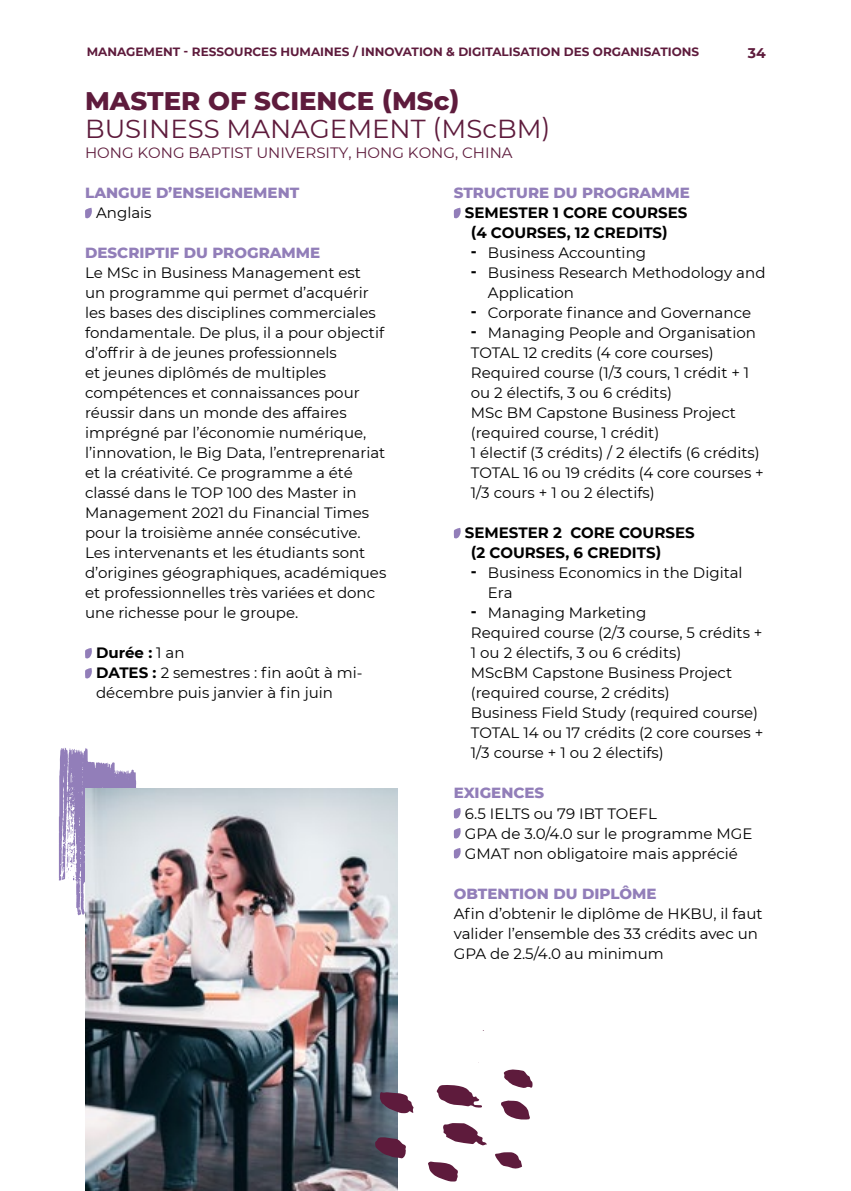
<style>
.page{position:relative;width:851px;height:1191px;background:#fff}
.page>*{position:absolute;margin:0;border:0;box-sizing:border-box;transform-origin:0 0}
.t1{font:26px "Montserrat";color:#5e1b3c}
.t2{font:800 26px "Montserrat";color:#5e1b3c}
.t3{font:15px/20px "Montserrat";color:#000}
.t4{font:800 15px "Montserrat";color:#927eb9}
.t5{font:700 15px/20px "Montserrat";color:#000}
.t6{font:15px "Montserrat";color:#5e1b3c}
.t7{font:700 14px "Montserrat";color:#5e1b3c}
.t8{font:700 12px "Montserrat";color:#5e1b3c}
.s1{font-weight:700}
.s2{font-family:"Futura Std";font-weight:800;font-size:18px}
</style>
<div class="page">
<svg style="left:85px;top:208px;width:7px;height:10px"></svg>
<svg style="left:85px;top:648px;width:7px;height:10px"></svg>
<svg style="left:85px;top:668px;width:7px;height:10px"></svg>
<svg style="left:454px;top:208px;width:7px;height:10px"></svg>
<svg style="left:454px;top:528px;width:7px;height:10px"></svg>
<svg style="left:454px;top:808px;width:7px;height:10px"></svg>
<svg style="left:454px;top:828px;width:7px;height:10px"></svg>
<svg style="left:454px;top:848px;width:7px;height:10px"></svg>
<svg style="left:59px;top:748px;width:77px;height:168px"></svg>
<img style="left:85px;top:788px;width:312px;height:403px">
<svg style="left:436px;top:1085px;width:46px;height:22px"></svg>
<svg style="left:443px;top:1123px;width:44px;height:22px"></svg>
<svg style="left:379px;top:1092px;width:34px;height:21px"></svg>
<svg style="left:375px;top:1137px;width:31px;height:21px"></svg>
<svg style="left:428px;top:1161px;width:30px;height:20px"></svg>
<svg style="left:501px;top:1100px;width:29px;height:20px"></svg>
<svg style="left:503px;top:1069px;width:29px;height:19px"></svg>
<svg style="left:495px;top:1152px;width:27px;height:17px"></svg>
<p class="t8" style="left:87px;top:43px;width:613px">MANAGEMENT - RESSOURCES HUMAINES / INNOVATION &amp; DIGITALISATION DES ORGANISATIONS</p>
<p class="t7" style="left:747px;top:43px;width:19px">34</p>
<h1 class="t2" style="left:85px;top:82px;width:376px">MASTER OF SCIENCE (MSc)</h1>
<h1 class="t1" style="left:85px;top:111px;width:467px">BUSINESS MANAGEMENT (MScBM)</h1>
<p class="t6" style="left:85px;top:143px;width:429px">HONG KONG BAPTIST UNIVERSITY, HONG KONG, CHINA</p>
<p class="t4" style="left:85px;top:182px;width:216px">LANGUE D’ENSEIGNEMENT</p>
<p class="t3" style="left:96px;top:202px;width:57px">Anglais</p>
<p class="t4" style="left:85px;top:242px;width:237px">DESCRIPTIF DU PROGRAMME</p>
<p class="t3" style="left:85px;top:262px;width:303px">Le MSc in Business Management est<br>un programme qui permet d’acquérir les bases des disciplines commerciales fondamentale. De plus, il a pour objectif d’offrir à de jeunes professionnels<br>et jeunes diplômés de multiples compétences et connaissances pour réussir dans un monde des affaires imprégné par l’économie numérique, l’innovation, le Big Data, l’entreprenariat et la créativité. Ce programme a été classé dans le TOP 100 des Master in Management 2021 du Financial Times pour la troisième année consécutive.<br>Les intervenants et les étudiants sont d’origines géographiques, académiques et professionnelles très variées et donc une richesse pour le groupe.</p>
<p class="t3" style="left:96px;top:642px;width:268px"><span class="s1">Durée :</span> 1 an<br><span class="s1">DATES :</span> 2 semestres : fin août à mi&shy;décembre puis janvier à fin juin</p>
<p class="t4" style="left:454px;top:182px;width:238px">STRUCTURE DU PROGRAMME</p>
<p class="t5" style="left:471px;top:202px;width:218px;text-indent:-6px">SEMESTER 1 CORE COURSES (4 COURSES, 12 CREDITS)</p>
<p class="t3" style="left:471px;top:242px;width:177px"><span class="s2">-</span> Business Accounting</p>
<p class="t3" style="left:488px;top:262px;width:279px;text-indent:-17px"><span class="s2">-</span> Business Research Methodology and<br>Application</p>
<p class="t3" style="left:471px;top:302px;width:281px"><span class="s2">-</span> Corporate finance and Governance</p>
<p class="t3" style="left:471px;top:322px;width:294px"><span class="s2">-</span> Managing People and Organisation TOTAL 12 credits (4 core courses)<br>Required course (1/3 cours, 1 crédit + 1 ou 2 électifs, 3 ou 6 crédits)<br>MSc BM Capstone Business Project (required course, 1 crédit)<br>1 électif (3 crédits) / 2 électifs (6 crédits)<br>TOTAL 16 ou 19 crédits (4 core courses + 1/3 cours + 1 ou 2 électifs)</p>
<p class="t5" style="left:471px;top:522px;width:225px;text-indent:-6px">SEMESTER 2 CORE COURSES (2 COURSES, 6 CREDITS)</p>
<p class="t3" style="left:488px;top:562px;width:256px;text-indent:-17px"><span class="s2">-</span> Business Economics in the Digital<br>Era</p>
<p class="t3" style="left:471px;top:602px;width:294px"><span class="s2">-</span> Managing Marketing<br>Required course (2/3 course, 5 crédits +<br>1 ou 2 électifs, 3 ou 6 crédits)<br>MScBM Capstone Business Project (required course, 2 crédits)<br>Business Field Study (required course)<br>TOTAL 14 ou 17 crédits (2 core courses +<br>1/3 course + 1 ou 2 électifs)</p>
<p class="t4" style="left:454px;top:782px;width:92px">EXIGENCES</p>
<p class="t3" style="left:465px;top:802px;width:289px">6.5 IELTS ou 79 IBT TOEFL<br>GPA de 3.0/4.0 sur le programme MGE<br>GMAT non obligatoire mais apprécié</p>
<p class="t4" style="left:454px;top:882px;width:204px">OBTENTION DU DIPLÔME</p>
<p class="t3" style="left:454px;top:902px;width:310px">Afin d’obtenir le diplôme de HKBU, il faut valider l’ensemble des 33 crédits avec un<br>GPA de 2.5/4.0 au minimum</p>
</div>
